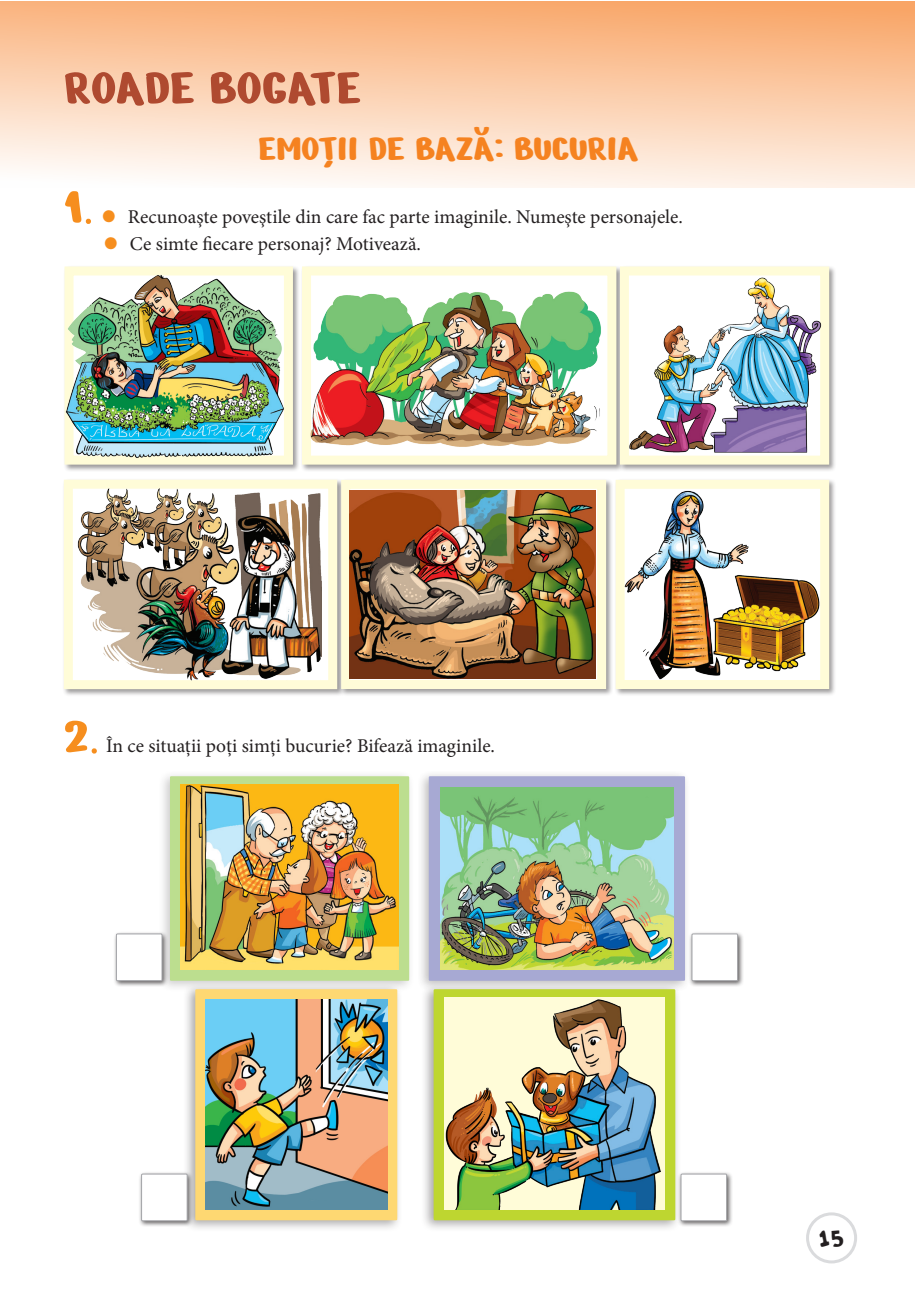
<style>
.page{position:relative;width:915px;height:1306px;background:#fff}
.page>*{position:absolute;margin:0;border:0;box-sizing:border-box;transform-origin:0 0}
.t1{font:54px "Nerko One";color:#af4a30}
.t2{font:54px "Nerko One";color:#f68e1e}
.t3{font:39px "Nerko One";color:#f58220}
.t4{font:30px "Rumpelstiltskin";color:#231f20}
.t5{font:19.5px "Minion Pro";color:#231f20}
.s1{font-family:"Lettersfor Learners";font-size:45px}
.s2{font-family:"Minion Pro";font-size:45px}
.s3{font-size:45px;color:#f68e1e}
</style>
<div class="page">
<div style="left:805px;top:1212px;width:51px;height:51px;border:3px solid #dadbdd;border-radius:50%"></div>
<div style="left:0;top:1px;width:914px;height:186px;background:linear-gradient(to bottom,#f9aa6f,#fef8f3)"></div>
<svg style="left:85px;top:218px;width:6px;height:6px"></svg>
<svg style="left:91px;top:748px;width:6px;height:6px"></svg>
<div style="left:63px;top:265px;width:237px;height:207px;background:#231f20;opacity:.46"></div>
<div style="left:64px;top:266px;width:229px;height:198px;background:#fffcd8"></div>
<div style="left:62px;top:478px;width:283px;height:218px;background:#231f20;opacity:.45"></div>
<div style="left:64px;top:479px;width:273px;height:210px;background:#fff;border:9px solid #fffcd8"></div>
<div style="left:300px;top:265px;width:323px;height:207px;background:#231f20;opacity:.45"></div>
<div style="left:302px;top:266px;width:314px;height:198px;background:#fff;border:9px solid #fffcd8"></div>
<div style="left:339px;top:478px;width:274px;height:218px;background:#231f20;opacity:.45"></div>
<svg style="left:341px;top:480px;width:265px;height:209px;fill:#fffcd8"></svg>
<div style="left:618px;top:265px;width:218px;height:207px;background:#231f20;opacity:.45"></div>
<div style="left:619px;top:266px;width:209px;height:198px;background:#fffcd8"></div>
<div style="left:613px;top:478px;width:223px;height:218px;background:#231f20;opacity:.45"></div>
<div style="left:615px;top:480px;width:213px;height:209px;background:#fffcd8"></div>
<img style="left:64px;top:274px;width:222px;height:184px">
<img style="left:627px;top:274px;width:193px;height:183px">
<img style="left:309px;top:287px;width:292px;height:161px">
<img style="left:349px;top:490px;width:246px;height:189px">
<img style="left:76px;top:488px;width:245px;height:192px">
<img style="left:622px;top:488px;width:199px;height:192px">
<div style="left:157px;top:769px;width:257px;height:223px;background:#231f20;opacity:.39"></div>
<div style="left:170px;top:776px;width:239px;height:204px;background:#bcde8f"></div>
<div style="left:183px;top:982px;width:219px;height:249px;background:#231f20;opacity:.39"></div>
<div style="left:195px;top:989px;width:202px;height:231px;background:#fed872"></div>
<div style="left:416px;top:769px;width:274px;height:223px;background:#231f20;opacity:.39"></div>
<svg style="left:428px;top:776px;width:256px;height:204px;fill:#a7a9d3"></svg>
<div style="left:421px;top:982px;width:260px;height:249px;background:#231f20;opacity:.39"></div>
<div style="left:433px;top:989px;width:242px;height:231px;background:#bed630"></div>
<img style="left:440px;top:787px;width:232px;height:182px">
<img style="left:444px;top:997px;width:219px;height:212px">
<img style="left:180px;top:784px;width:218px;height:185px">
<img style="left:205px;top:999px;width:182px;height:210px">
<div style="left:113px;top:930px;width:55px;height:56px;background:#231f20;opacity:.75"></div>
<div style="left:116px;top:933px;width:46px;height:47px;background:#fff"></div>
<div style="left:116px;top:933px;width:46px;height:47px;border:1px solid #a4a5a9"></div>
<div style="left:138px;top:1170px;width:55px;height:56px;background:#231f20;opacity:.75"></div>
<div style="left:141px;top:1173px;width:46px;height:47px;background:#fff"></div>
<div style="left:141px;top:1173px;width:46px;height:47px;border:1px solid #a4a5a9"></div>
<div style="left:677px;top:1170px;width:55px;height:56px;background:#231f20;opacity:.75"></div>
<div style="left:680px;top:1173px;width:46px;height:47px;background:#fff"></div>
<div style="left:680px;top:1173px;width:46px;height:47px;border:1px solid #a4a5a9"></div>
<div style="left:688px;top:930px;width:55px;height:56px;background:#231f20;opacity:.75"></div>
<div style="left:691px;top:933px;width:46px;height:47px;background:#fff"></div>
<div style="left:691px;top:933px;width:46px;height:47px;border:1px solid #a4a5a9"></div>
<h1 class="t1" style="left:64px;top:53px;width:299px">ROADE BOGATE</h1>
<h2 class="t3" style="left:258px;top:124px;width:381px">EMOŢII DE BAZĂ: BUCURIA</h2>
<h1 class="t2" style="left:64px;top:172px;width:55px">1<span class="s1">.</span><span class="s2">•</span></h1>
<p class="t5" style="left:128px;top:203px;width:556px">Recunoaşte poveştile din care fac parte imaginile. Numeşte personajele.</p>
<p class="t5" style="left:102px;top:230px;width:320px"><span class="s3">•</span> Ce simte fiecare personaj? Motivează.</p>
<h1 class="t2" style="left:64px;top:701px;width:33px">2<span class="s1">.</span></h1>
<p class="t5" style="left:106px;top:733px;width:390px">În ce situaţii poţi simţi bucurie? Bifează imaginile.</p>
<h3 class="t4" style="left:818px;top:1216px;width:27px">15</h3>
</div>
